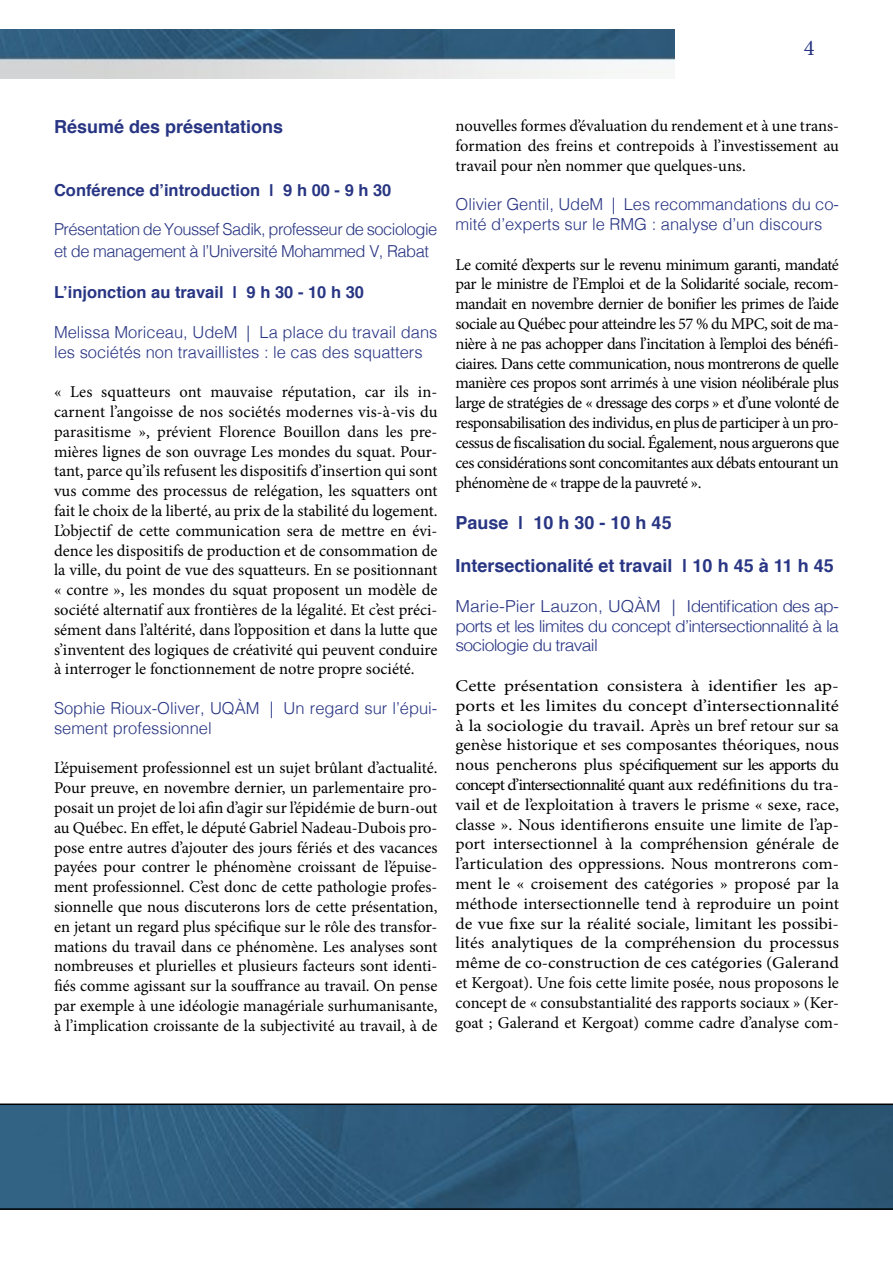
<style>
.page{position:relative;width:893px;height:1263px;background:#fff}
.page>*{position:absolute;margin:0;border:0;box-sizing:border-box;transform-origin:0 0}
.t1{font:22.5px "Minion Pro";color:#283583}
.t2{font:700 18px "Helvetica";color:#283583}
.t3{font:16.5px/19.8px "Minion Pro";letter-spacing:-.005em;color:#000;text-align:justify}
.t4{font:16.5px/19.8px "Minion Pro";letter-spacing:-.005em;color:#000;text-align:justify;scale:1.15 1}
.t5{font:300 16.5px/19.8px "Helvetica";color:#283583}
.t6{font:300 16.5px/19.8px "Helvetica";color:#283583;text-align:justify;scale:1.06 1}
.t7{font:300 16.5px/21.6px "Helvetica";letter-spacing:-.03em;color:#283583}
.t8{font:700 16.5px "Helvetica";color:#283583}
</style>
<div class="page">
<svg style="left:0;top:1103px;width:893px;height:107px;background:#2e5a79"></svg>
<img style="left:0;top:30px;width:674px;height:48px">
<h1 class="t1" style="left:804px;top:33px;width:12px">4</h1>
<p class="t2" style="left:54px;top:119px;width:231px">Résumé des présentations</p>
<p class="t8" style="left:54px;top:183px;width:339px">Conférence d’introduction | 9 h 00 - 9 h 30</p>
<p class="t7" style="left:54px;top:220px;width:385px">Présentation de Youssef Sadik, professeur de sociologie et de management à l’Université Mohammed V, Rabat</p>
<p class="t8" style="left:54px;top:285px;width:312px">L’injonction au travail | 9 h 30 - 10 h 30</p>
<p class="t5" style="left:54px;top:323px;width:385px">Melissa Moriceau, UdeM | La place du travail dans les sociétés non travaillistes : le cas des squatters</p>
<p class="t3" style="left:54px;top:382px;width:385px">« Les squatteurs ont mauvaise réputation, car ils in&shy;carnent l’angoisse de nos sociétés modernes vis-à-vis du parasitisme », prévient Florence Bouillon dans les pre&shy;mières lignes de son ouvrage Les mondes du squat. Pour&shy;tant, parce qu’ils refusent les dispositifs d’insertion qui sont vus comme des processus de relégation, les squatters ont fait le choix de la liberté, au prix de la stabilité du logement.<br>L’objectif de cette communication sera de mettre en évi&shy;dence les dispositifs de production et de consommation de la ville, du point de vue des squatteurs. En se positionnant « contre », les mondes du squat proposent un modèle de société alternatif aux frontières de la légalité. Et c’est préci&shy;sément dans l’altérité, dans l’opposition et dans la lutte que s’inventent des logiques de créativité qui peuvent conduire à interroger le fonctionnement de notre propre société.</p>
<p class="t5" style="left:54px;top:700px;width:385px">Sophie Rioux-Oliver, UQÀM | Un regard sur l’épui&shy;sement professionnel</p>
<p class="t3" style="left:54px;top:758px;width:385px">L’épuisement professionnel est un sujet brûlant d’actualité.<br>Pour preuve, en novembre dernier, un parlementaire pro&shy;posait un projet de loi afin d’agir sur l’épidémie de burn-out au Québec. En effet, le député Gabriel Nadeau-Dubois pro&shy;pose entre autres d’ajouter des jours fériés et des vacances payées pour contrer le phénomène croissant de l’épuise&shy;ment professionnel. C’est donc de cette pathologie profes&shy;sionnelle que nous discuterons lors de cette présentation, en jetant un regard plus spécifique sur le rôle des transfor&shy;mations du travail dans ce phénomène. Les analyses sont nombreuses et plurielles et plusieurs facteurs sont identi&shy;fiés comme agissant sur la souffrance au travail. On pense par exemple à une idéologie managériale surhumanisante, à l’implication croissante de la subjectivité au travail, à de</p>
<p class="t3" style="left:455px;top:116px;width:385px">nouvelles formes d’évaluation du rendement et à une trans&shy;formation des freins et contrepoids à l’investissement au travail pour n’en nommer que quelques-uns.</p>
<p class="t5" style="left:455px;top:196px;width:385px">Olivier Gentil, UdeM | Les recommandations du co&shy;mité d’experts sur le RMG : analyse d’un discours</p>
<p class="t3" style="left:455px;top:255px;width:385px">Le comité d’experts sur le revenu minimum garanti, mandaté par le ministre de l’Emploi et de la Solidarité sociale, recom&shy;mandait en novembre dernier de bonifier les primes de l’aide sociale au Québec pour atteindre les 57 % du MPC, soit de ma&shy;nière à ne pas achopper dans l’incitation à l’emploi des bénéfi&shy;ciaires. Dans cette communication, nous montrerons de quelle manière ces propos sont arrimés à une vision néolibérale plus large de stratégies de « dressage des corps » et d’une volonté de responsabilisation des individus, en plus de participer à un pro&shy;cessus de fiscalisation du social. Également, nous arguerons que ces considérations sont concomitantes aux débats entourant un phénomène de « trappe de la pauvreté ».</p>
<p class="t2" style="left:455px;top:515px;width:218px">Pause | 10 h 30 - 10 h 45</p>
<p class="t2" style="left:455px;top:558px;width:380px">Intersectionalité et travail | 10 h 45 à 11 h 45</p>
<p class="t6" style="left:455px;top:597px;width:363px">Marie-Pier Lauzon, UQÀM | Identification des ap&shy;ports et les limites du concept d’intersectionnalité à la sociologie du travail</p>
<p class="t4" style="left:455px;top:676px;width:335px">Cette présentation consistera à identifier les ap&shy;ports et les limites du concept d’intersectionnalité à la sociologie du travail. Après un bref retour sur sa genèse historique et ses composantes théoriques, nous nous pencherons plus spécifiquement sur les apports du concept d’intersectionnalité quant aux redéfinitions du tra&shy;vail et de l’exploitation à travers le prisme « sexe, race, classe ». Nous identifierons ensuite une limite de l’ap&shy;port intersectionnel à la compréhension générale de l’articulation des oppressions. Nous montrerons com&shy;ment le « croisement des catégories » proposé par la méthode intersectionnelle tend à reproduire un point de vue fixe sur la réalité sociale, limitant les possibi&shy;lités analytiques de la compréhension du processus même de co-construction de ces catégories (Galerand et Kergoat). Une fois cette limite posée, nous proposons le concept de « consubstantialité des rapports sociaux » (Ker&shy;goat ; Galerand et Kergoat) comme cadre d’analyse com-</p>
</div>
